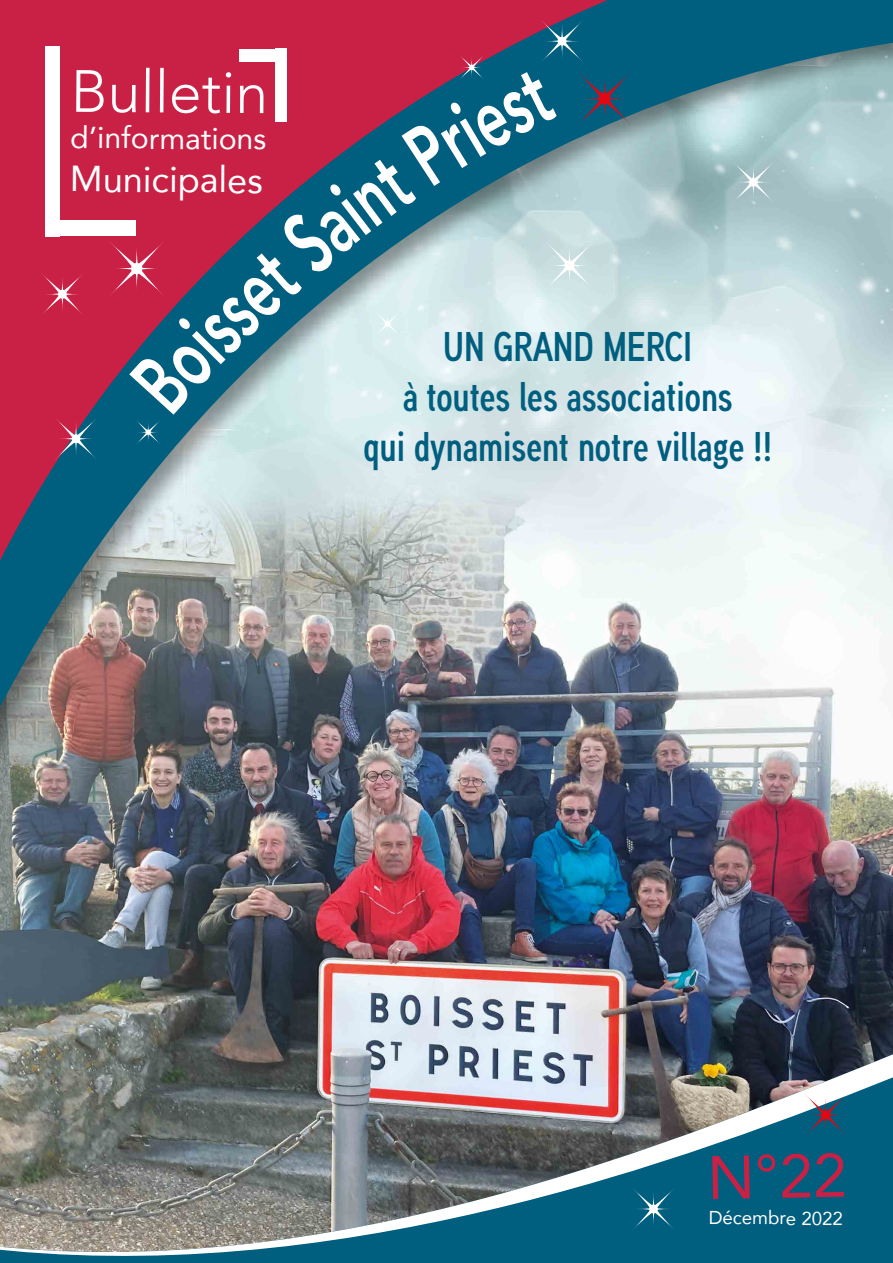
<style>
.page{position:relative;width:893px;height:1263px;background:#fff}
.page>*{position:absolute;margin:0;border:0;box-sizing:border-box;transform-origin:0 0}
.t1{font:60.9px "Avenir";color:#c82145}
.t2{font:300 58.95px "Avenir";letter-spacing:-.01em;color:#fff}
.t3{font:600 41.55px/49.9px "Aaux Next Comp";color:#005e7f;text-align:center}
.t4{font:36.15px "Avenir";letter-spacing:-.01em;color:#fff}
.t5{font:30.3px "Avenir";letter-spacing:-.01em;color:#fff}
.t6{font:18.6px "Avenir";letter-spacing:-.01em;color:#fff}
</style>
<div class="page">
<img style="left:0;top:808px;width:893px;height:237px">
<img style="left:0;top:1045px;width:893px;height:218px">
<img style="left:0;top:775px;width:893px;height:33px">
<img style="left:0;top:0;width:893px;height:775px">
<svg style="left:0;top:0;width:662px;height:603px;background:#b68a9a"></svg>
<div style="left:45px;top:46px;width:14px;height:190px;background:#fff"></div>
<div style="left:45px;top:220px;width:91px;height:16px;background:#fff"></div>
<svg style="left:54px;top:417px;width:44px;height:44px;background:#645675"></svg>
<svg style="left:631px;top:1187px;width:44px;height:44px;background:#196d8a"></svg>
<svg style="left:40px;top:272px;width:44px;height:44px;background:#cd3657"></svg>
<svg style="left:804px;top:1093px;width:44px;height:44px"></svg>
<svg style="left:731px;top:160px;width:44px;height:44px;background:#aac4c8"></svg>
<svg style="left:108px;top:19px;width:525px;height:427px;background:#8f7e93"></svg>
<h2 class="t2" style="left:71px;top:57px;width:200px">Bulletin</h2>
<p class="t5" style="left:70px;top:114px;width:198px">d’informations</p>
<p class="t4" style="left:70px;top:151px;width:195px">Municipales</p>
<p class="t3" style="left:363px;top:321px;width:410px">UN GRAND MERCI<br>à toutes les associations<br>qui dynamisent notre village !!</p>
<h1 class="t1" style="left:706px;top:1129px;width:141px;rotate:-1deg">N°22</h1>
<p class="t6" style="left:709px;top:1203px;width:136px">Décembre 2022</p>
</div>
